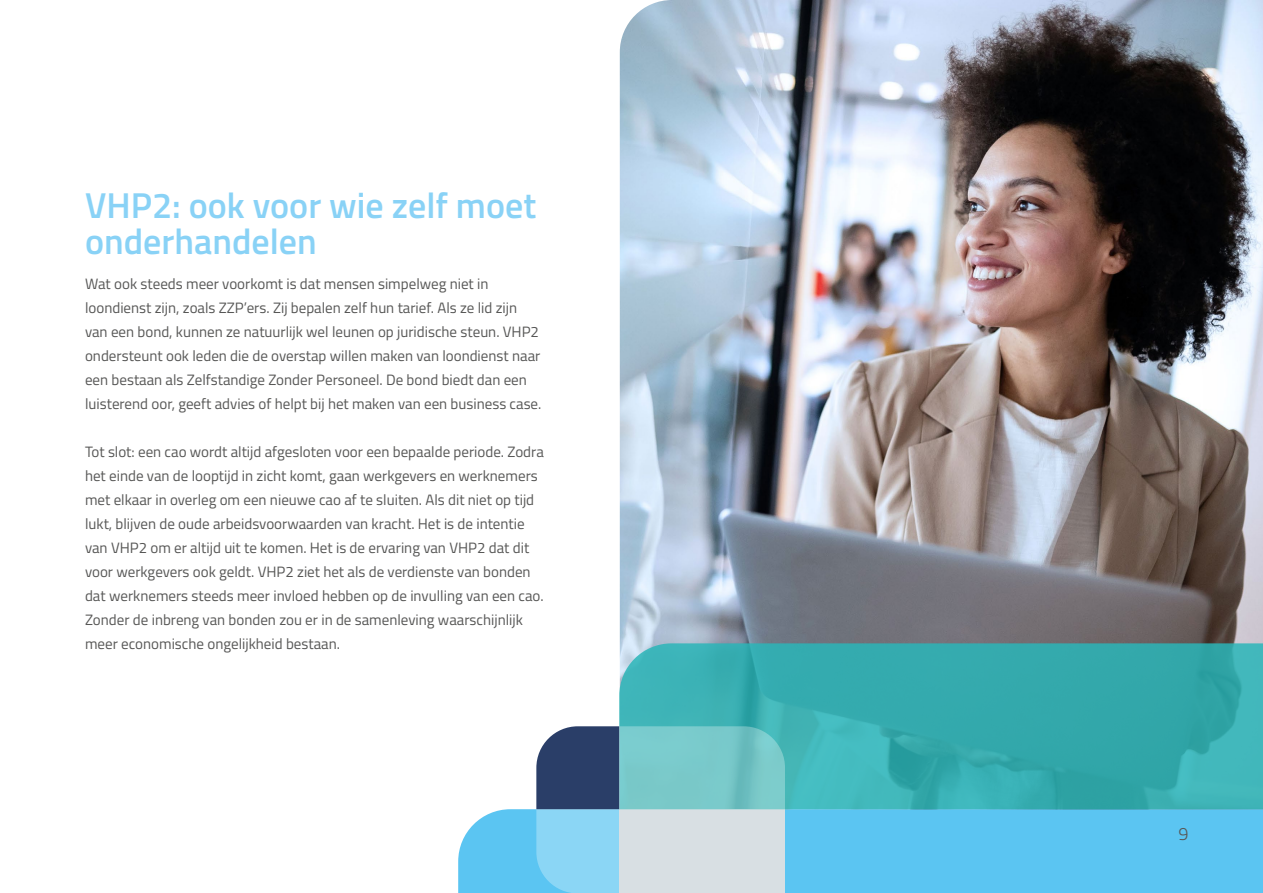
<style>
.page{position:relative;width:1263px;height:893px;background:#fff}
.page>*{position:absolute;margin:0;border:0;box-sizing:border-box;transform-origin:0 0}
.t1{font:600 36px/36px "Titillium Web";color:#89d2f6}
.t2{font:300 18px "Titillium Web";color:#575756}
.t3{font:15px/24px "Titillium Web";color:#575756}
</style>
<div class="page">
<img style="left:620px;top:0;width:643px;height:643px">
<div style="left:458px;top:809px;width:805px;height:84px;background:#5bc5f2"></div>
<svg style="left:619px;top:643px;width:644px;height:166px;fill:#34abae"></svg>
<svg style="left:536px;top:726px;width:249px;height:167px"></svg>
<h1 class="t1" style="left:85px;top:186px;width:453px">VHP2: ook voor wie zelf moet onderhandelen</h1>
<p class="t3" style="left:85px;top:271px;width:458px">Wat ook steeds meer voorkomt is dat mensen simpelweg niet in loondienst zijn, zoals ZZP’ers. Zij bepalen zelf hun tarief. Als ze lid zijn van een bond, kunnen ze natuurlijk wel leunen op juridische steun. VHP2 ondersteunt ook leden die de overstap willen maken van loondienst naar een bestaan als Zelfstandige Zonder Personeel. De bond biedt dan een luisterend oor, geeft advies of helpt bij het maken van een business case.</p>
<p class="t3" style="left:85px;top:439px;width:460px">Tot slot: een cao wordt altijd afgesloten voor een bepaalde periode. Zodra het einde van de looptijd in zicht komt, gaan werkgevers en werknemers met elkaar in overleg om een nieuwe cao af te sluiten. Als dit niet op tijd lukt, blijven de oude arbeidsvoorwaarden van kracht. Het is de intentie van VHP2 om er altijd uit te komen. Het is de ervaring van VHP2 dat dit voor werkgevers ook geldt. VHP2 ziet het als de verdienste van bonden dat werknemers steeds meer invloed hebben op de invulling van een cao.<br>Zonder de inbreng van bonden zou er in de samenleving waarschijnlijk meer economische ongelijkheid bestaan.</p>
<p class="t2" style="left:1178px;top:820px;width:12px">9</p>
</div>
